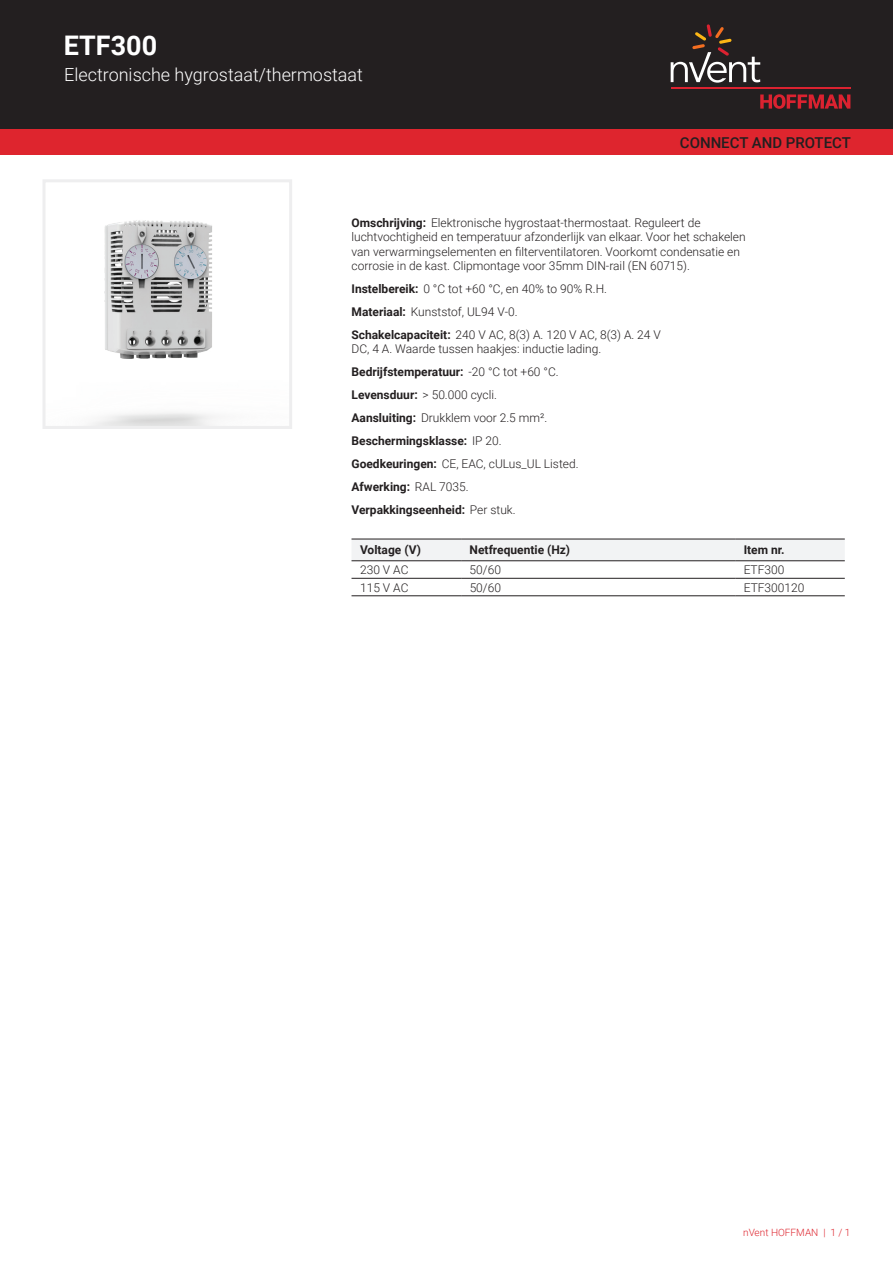
<style>
.page{position:relative;width:893px;height:1263px;background:#fff}
.page>*{position:absolute;margin:0;border:0;box-sizing:border-box;transform-origin:0 0}
.t1{font:700 27px "Roboto";color:#fff}
.t2{font:300 18px "Roboto";color:#fff}
.t3{font:500 15px "Roboto";color:#231f20}
.t4{font:300 12px/23px "Roboto";color:#231f20}
.t5{font:700 12px "Roboto";color:#231f20}
.t6{font:300 10.05px "Roboto";color:#de252e}
.s1{font-weight:700}
</style>
<div class="page">
<div style="left:0;top:0;width:893px;height:129px;background:#231f20"></div>
<svg style="left:760px;top:94px;width:90px;height:15px"></svg>
<hr style="left:671px;top:88px;width:179px;height:1px;background:#db2230">
<svg style="left:671px;top:24px;width:89px;height:59px"></svg>
<div style="left:0;top:129px;width:893px;height:26px;background:#de252e"></div>
<div style="left:352px;top:540px;width:493px;height:20px;background:#f2f3f4"></div>
<hr style="left:351px;top:539px;width:110px;height:1px;background:#231f20">
<hr style="left:461px;top:539px;width:274px;height:1px;background:#231f20">
<hr style="left:735px;top:539px;width:110px;height:1px;background:#231f20">
<hr style="left:351px;top:578px;width:110px;height:1px;background:#231f20">
<hr style="left:461px;top:578px;width:274px;height:1px;background:#231f20">
<hr style="left:735px;top:578px;width:110px;height:1px;background:#231f20">
<hr style="left:351px;top:595px;width:110px;height:1px;background:#231f20">
<hr style="left:461px;top:595px;width:274px;height:1px;background:#231f20">
<hr style="left:735px;top:595px;width:110px;height:1px;background:#231f20">
<hr style="left:351px;top:560px;width:110px;height:1px;background:#231f20">
<hr style="left:461px;top:560px;width:274px;height:1px;background:#231f20">
<hr style="left:735px;top:560px;width:110px;height:1px;background:#231f20">
<img style="left:91px;top:220px;width:125px;height:205px">
<div style="left:43px;top:179px;width:249px;height:250px;border:3px solid #eeeeef"></div>
<h1 class="t1" style="left:64px;top:26px;width:95px">ETF300</h1>
<h2 class="t2" style="left:64px;top:62px;width:300px">Electronische hygrostaat/thermostaat</h2>
<p class="t3" style="left:680px;top:132px;width:173px">CONNECT AND PROTECT</p>
<p class="t4" style="left:351px;top:215px;width:396px;line-height:14.4px"><span class="s1">Omschrijving:</span> Elektronische hygrostaat-thermostaat. Reguleert de luchtvochtigheid en temperatuur afzonderlijk van elkaar. Voor het schakelen van verwarmingselementen en filterventilatoren. Voorkomt condensatie en corrosie in de kast. Clipmontage voor 35mm DIN-rail (EN 60715).</p>
<p class="t4" style="left:351px;top:277px;width:311px"><span class="s1">Instelbereik:</span> 0 °C tot +60 °C, en 40% to 90% R.H.<br><span class="s1">Materiaal:</span> Kunststof, UL94 V-0.<br><span class="s1">Schakelcapaciteit:</span> 240 V AC, 8(3) A. 120 V AC, 8(3) A. 24 V</p>
<p class="t4" style="left:351px;top:337px;width:251px">DC, 4 A. Waarde tussen haakjes: inductie lading.<br><span class="s1">Bedrijfstemperatuur:</span> -20 °C tot +60 °C.<br><span class="s1">Levensduur:</span> &gt; 50.000 cycli.<br><span class="s1">Aansluiting:</span> Drukklem voor 2.5 mm².<br><span class="s1">Beschermingsklasse:</span> IP 20.<br><span class="s1">Goedkeuringen:</span> CE, EAC, cULus_UL Listed.<br><span class="s1">Afwerking:</span> RAL 7035.<br><span class="s1">Verpakkingseenheid:</span> Per stuk.</p>
<p class="t5" style="left:360px;top:542px;width:62px">Voltage (V)</p>
<p class="t5" style="left:470px;top:542px;width:102px">Netfrequentie (Hz)</p>
<p class="t5" style="left:744px;top:542px;width:42px">Item nr.</p>
<p class="t4" style="left:360px;top:558px;width:50px">230 V AC</p>
<p class="t4" style="left:470px;top:558px;width:33px">50/60</p>
<p class="t4" style="left:744px;top:558px;width:42px">ETF300</p>
<p class="t4" style="left:360px;top:575px;width:50px">115 V AC</p>
<p class="t4" style="left:470px;top:575px;width:33px">50/60</p>
<p class="t4" style="left:744px;top:575px;width:62px">ETF300120</p>
<p class="t6" style="left:743px;top:1226px;width:109px">nVent HOFFMAN | 1 / 1</p>
</div>
